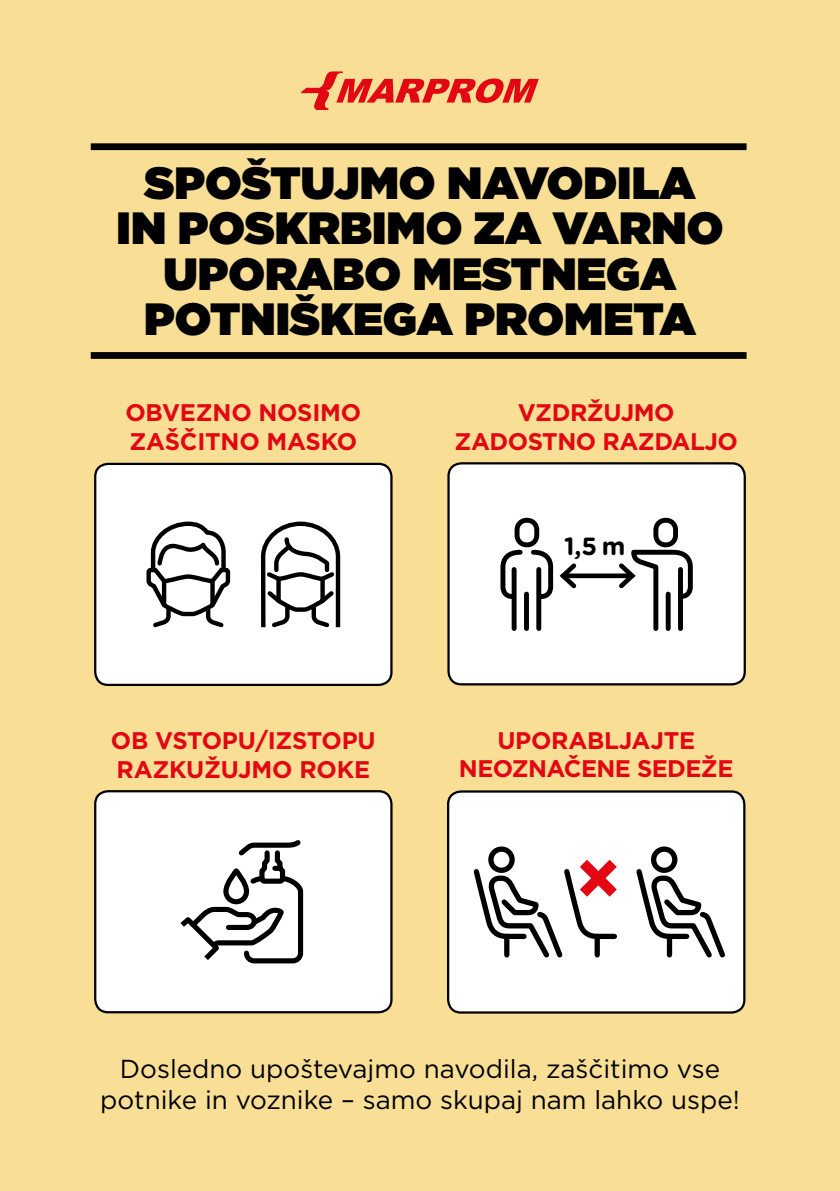
<style>
.page{position:relative;width:840px;height:1191px;background:#fff}
.page>*{position:absolute;margin:0;border:0;box-sizing:border-box;transform-origin:0 0}
.t1{font:900 45.2px/45.2px "Gotham";color:#000;text-align:center}
.t2{font:26px/31.2px "Gotham";color:#000;text-align:center}
.t3{font:700 24.8px "Gotham Rounded";color:#000}
.t4{font:700 24px/28.8px "Gotham";letter-spacing:-.02em;color:#e30613;text-align:center}
</style>
<div class="page">
<div style="left:0;top:0;width:839px;height:1191px;background:#f8df95"></div>
<div style="left:448px;top:791px;width:296px;height:221px;background:#fff;border-radius:13px"></div>
<div style="left:447px;top:790px;width:298px;height:223px;border:2px solid #000;border-radius:13px"></div>
<div style="left:488px;top:846px;width:26px;height:27px;border:5px solid #000;border-radius:50%"></div>
<div style="left:650px;top:846px;width:27px;height:27px;border:5px solid #000;border-radius:50%"></div>
<svg style="left:636px;top:866px;width:89px;height:92px"></svg>
<svg style="left:473px;top:849px;width:144px;height:109px"></svg>
<svg style="left:301px;top:72px;width:237px;height:38px"></svg>
<div style="left:95px;top:464px;width:296px;height:221px;background:#fff;border-radius:13px"></div>
<div style="left:94px;top:463px;width:298px;height:223px;border:2px solid #000;border-radius:13px"></div>
<svg style="left:146px;top:521px;width:85px;height:107px"></svg>
<svg style="left:260px;top:521px;width:81px;height:107px"></svg>
<div style="left:95px;top:791px;width:296px;height:221px;background:#fff;border-radius:13px"></div>
<div style="left:94px;top:790px;width:298px;height:223px;border:2px solid #000;border-radius:13px"></div>
<svg style="left:180px;top:840px;width:124px;height:124px"></svg>
<div style="left:448px;top:463px;width:296px;height:221px;background:#fff;border-radius:13px"></div>
<div style="left:447px;top:462px;width:298px;height:223px;border:2px solid #000;border-radius:13px"></div>
<div style="left:514px;top:518px;width:25px;height:29px;border:5px solid #000;border-radius:10px"></div>
<div style="left:536px;top:569px;width:5px;height:59px;background:#000"></div>
<div style="left:523px;top:594px;width:5px;height:34px;background:#000"></div>
<div style="left:511px;top:569px;width:5px;height:59px;background:#000"></div>
<div style="left:562px;top:573px;width:70px;height:5px;background:#000"></div>
<svg style="left:500px;top:547px;width:80px;height:54px"></svg>
<svg style="left:614px;top:547px;width:79px;height:84px"></svg>
<div style="left:653px;top:518px;width:24px;height:29px;border:5px solid #000;border-radius:10px"></div>
<div style="left:677px;top:569px;width:5px;height:59px;background:#000"></div>
<div style="left:665px;top:594px;width:5px;height:34px;background:#000"></div>
<div style="left:91px;top:143px;width:655px;height:7px;background:#000"></div>
<div style="left:91px;top:352px;width:655px;height:7px;background:#000"></div>
<h1 class="t1" style="left:117px;top:160px;width:608px">SPOŠTUJMO NAVODILA<br>IN POSKRBIMO ZA VARNO<br>UPORABO MESTNEGA<br>POTNIŠKEGA PROMETA</h1>
<p class="t4" style="left:125px;top:398px;width:237px;text-align:left">OBVEZNO NOSIMO<br>ZAŠČITNO MASKO</p>
<p class="t4" style="left:111px;top:726px;width:266px;text-align:left">OB VSTOPU/IZSTOPU<br>RAZKUŽUJMO ROKE</p>
<p class="t4" style="left:454px;top:398px;width:285px">VZDRŽUJMO<br>ZADOSTNO RAZDALJO</p>
<p class="t3" style="left:563px;top:528px;width:63px">1,5 m</p>
<p class="t4" style="left:458px;top:725px;width:276px">UPORABLJAJTE<br>NEOZNAČENE SEDEŽE</p>
<p class="t2" style="left:100px;top:1052px;width:641px">Dosledno upoštevajmo navodila, zaščitimo vse potnike in voznike – samo skupaj nam lahko uspe!</p>
</div>
